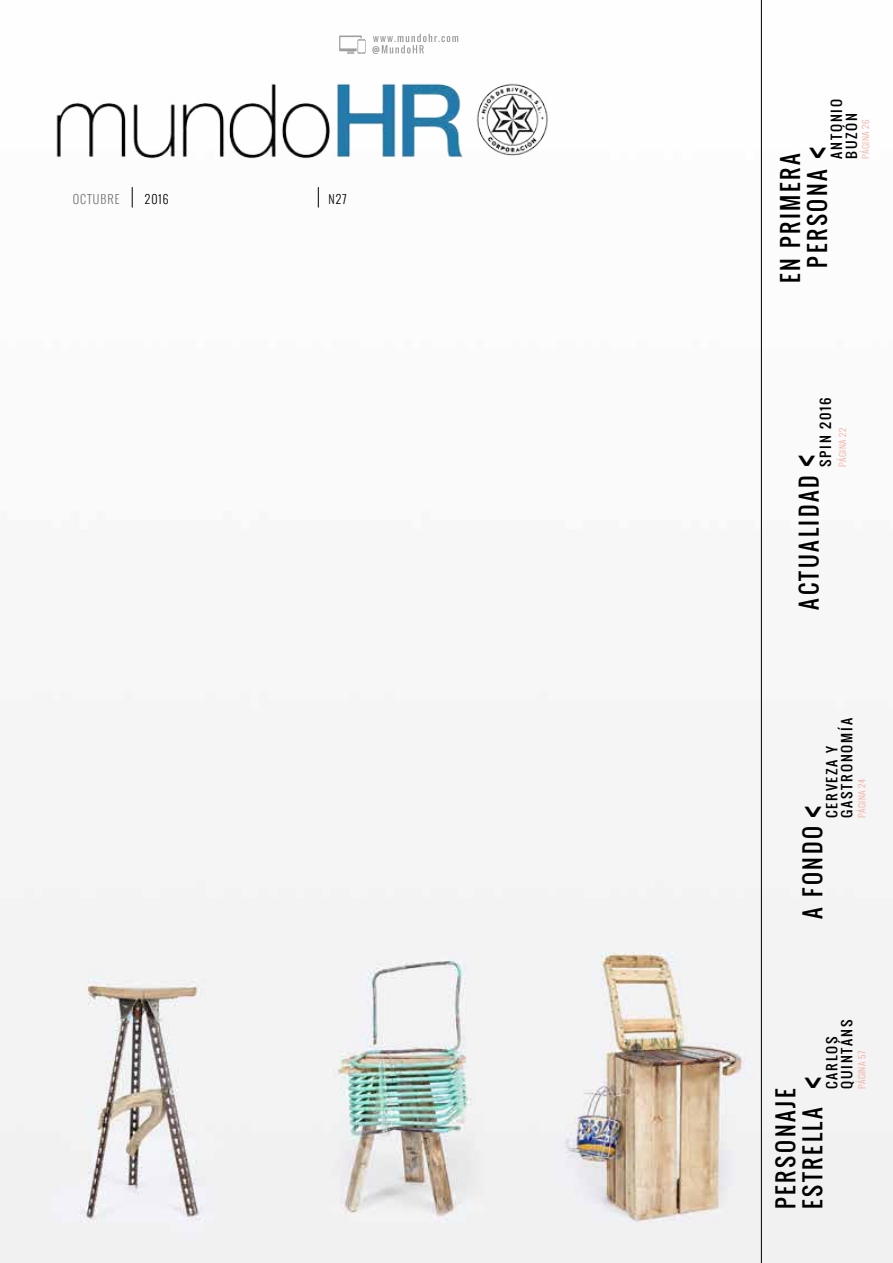
<style>
.page{position:relative;width:893px;height:1263px;background:#fff}
.page>*{position:absolute;margin:0;border:0;box-sizing:border-box;transform-origin:0 0}
.t1{font:22.5px/27px "Oswald";letter-spacing:.12em;color:#000}
.t2{font:12.75px/15px "Oswald";letter-spacing:.13em;color:#000;scale:1.1 1}
.t3{font:300 12px "Oswald";letter-spacing:.09em;color:#707172}
.t4{font:300 12px "Oswald";letter-spacing:.09em;color:#000}
.t5{font:300 8.55px "Oswald";letter-spacing:.04em;color:#f2aa9d;scale:1.1 1}
.s1{font-size:30px}
</style>
<div class="page">
<img style="left:0;top:0;width:893px;height:1263px">
<svg style="left:132px;top:187px;width:1px;height:20px"></svg>
<svg style="left:318px;top:187px;width:1px;height:20px"></svg>
<hr style="left:761px;top:0;width:1px;height:1263px;background:#000">
<svg style="left:339px;top:36px;width:27px;height:18px"></svg>
<svg style="left:372px;top:34px;width:86px;height:20px"></svg>
<img style="left:54px;top:80px;width:496px;height:83px">
<p class="t3" style="left:73px;top:190px;width:48px">OCTUBRE</p>
<p class="t4" style="left:145px;top:191px;width:25px">2016</p>
<p class="t4" style="left:329px;top:191px;width:20px">N27</p>
<p class="t2" style="left:829px;top:159px;width:55px;rotate:-90deg">antonio buzón</p>
<p class="t5" style="left:859px;top:159px;width:37px;rotate:-90deg">página 26</p>
<p class="t1" style="left:777px;top:268px;width:123px;text-indent:-16px;rotate:-90deg">EN PRIMERA<br>PERSONA <span class="s1">&lt;</span></p>
<p class="t2" style="left:818px;top:467px;width:65px;rotate:-90deg">spin 2016</p>
<p class="t5" style="left:836px;top:467px;width:37px;rotate:-90deg">página 22</p>
<p class="t1" style="left:796px;top:610px;width:157px;rotate:-90deg">ACTUALIDAD <span class="s1">&lt;</span></p>
<p class="t2" style="left:825px;top:818px;width:92px;rotate:-90deg">cerveza y gastronomía</p>
<p class="t5" style="left:856px;top:818px;width:37px;rotate:-90deg">página 24</p>
<p class="t1" style="left:799px;top:918px;width:115px;rotate:-90deg">A FONDO <span class="s1">&lt;</span></p>
<p class="t2" style="left:825px;top:1089px;width:64px;rotate:-90deg">carlos quintáns</p>
<p class="t5" style="left:856px;top:1089px;width:36px;rotate:-90deg">página 57</p>
<p class="t1" style="left:772px;top:1209px;width:135px;rotate:-90deg">PERSONAJE<br>ESTRELLA <span class="s1">&lt;</span></p>
</div>
